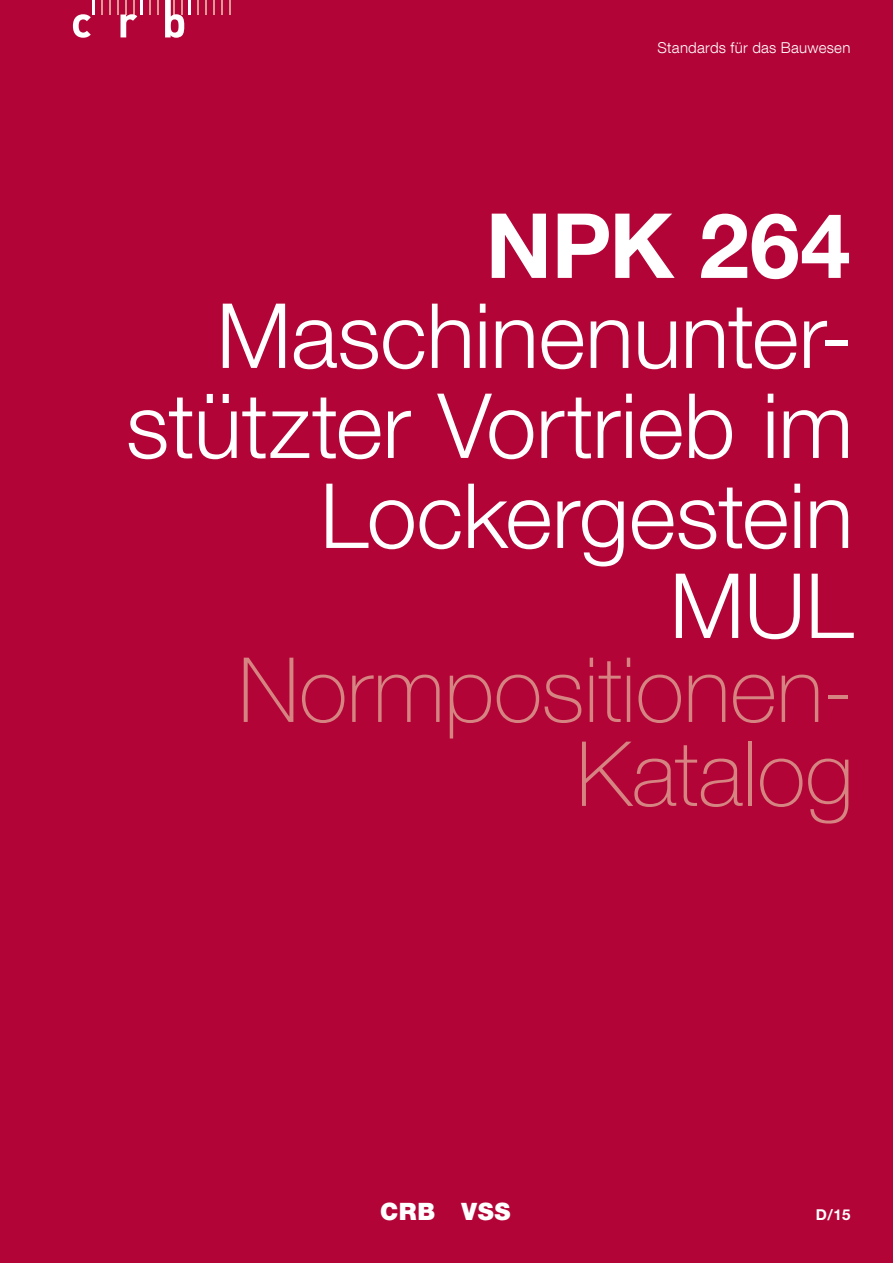
<style>
.page{position:relative;width:893px;height:1263px;background:#b30437}
.page>*{position:absolute;margin:0;border:0;box-sizing:border-box;transform-origin:0 0}
.t1{font:300 90px/90px "Helvetica Neue LT Com";letter-spacing:-.005em;color:#fff;text-align:right}
.t2{font:100 90px/84px "Helvetica Neue LT Com";letter-spacing:-.005em;color:#d58482;text-align:right}
.t3{font:700 90px "Helvetica Neue LT Com";color:#fff}
.t4{font:900 24px "Helvetica Neue";letter-spacing:.025em;color:#fff}
.t5{font:300 15px "Helvetica Neue LT Com";letter-spacing:.015em;color:#fff}
.t6{font:700 15px "Helvetica Neue";color:#fff}
</style>
<div class="page">
<hr style="left:92px;top:0;width:3px;height:15px;background:#fff">
<svg style="left:101px;top:0;width:1px;height:15px"></svg>
<svg style="left:109px;top:0;width:1px;height:15px"></svg>
<svg style="left:149px;top:0;width:1px;height:15px"></svg>
<svg style="left:157px;top:0;width:1px;height:15px"></svg>
<svg style="left:197px;top:0;width:1px;height:15px"></svg>
<svg style="left:205px;top:0;width:1px;height:15px"></svg>
<svg style="left:213px;top:0;width:1px;height:15px"></svg>
<svg style="left:221px;top:0;width:1px;height:15px"></svg>
<svg style="left:229px;top:0;width:1px;height:15px"></svg>
<svg style="left:73px;top:14px;width:18px;height:24px"></svg>
<svg style="left:117px;top:0;width:26px;height:37px"></svg>
<svg style="left:165px;top:0;width:26px;height:38px"></svg>
<p class="t5" style="left:657px;top:39px;width:194px">Standards für das Bauwesen</p>
<p class="t3" style="left:485px;top:189px;width:366px">NPK 264</p>
<p class="t1" style="left:126px;top:289px;width:729px">Maschinenunter&shy;stützter Vortrieb im<br>Lockergestein<br>MUL</p>
<p class="t2" style="left:238px;top:647px;width:617px">Normpositionen-<br>Katalog</p>
<p class="t4" style="left:380px;top:1197px;width:132px">CRB VSS</p>
<p class="t6" style="left:816px;top:1206px;width:36px">D/15</p>
</div>
